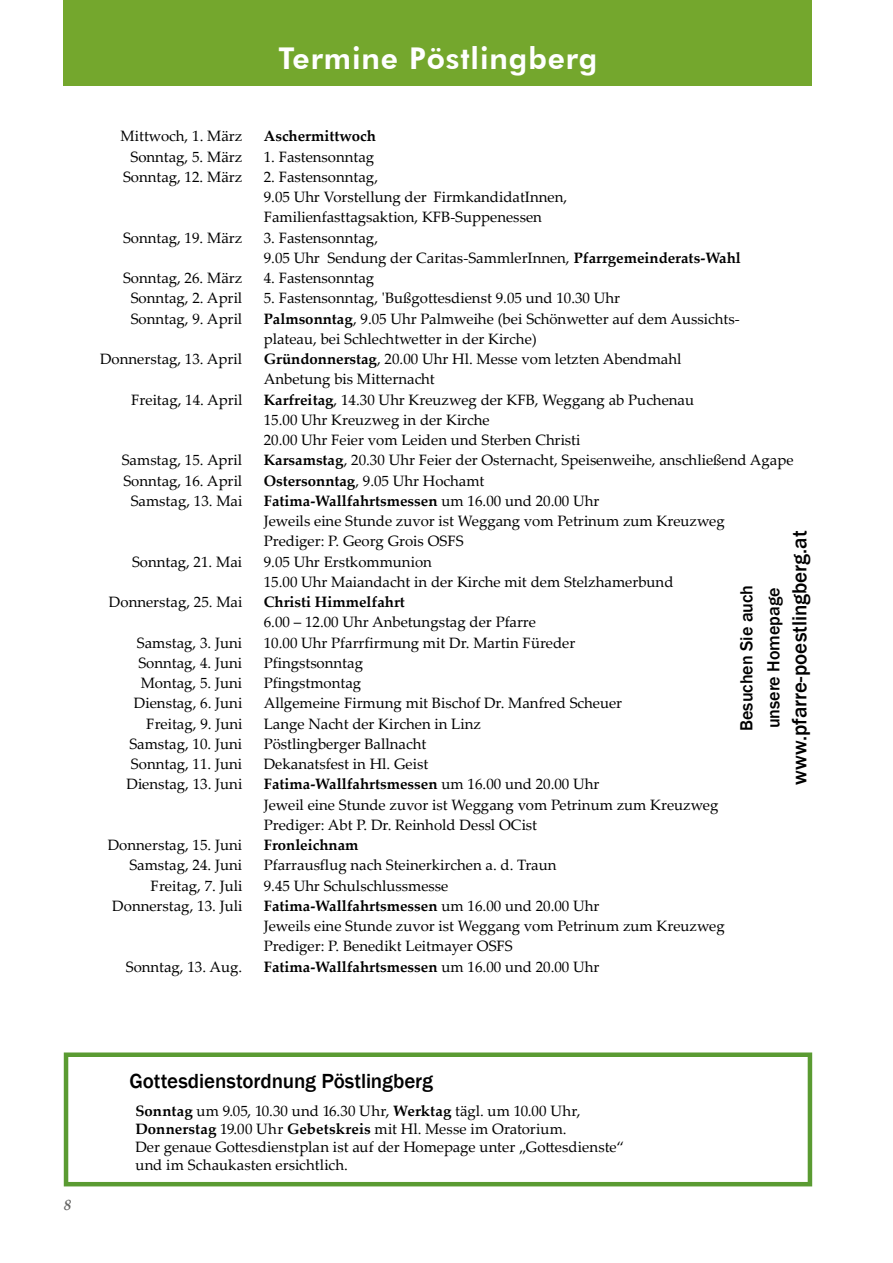
<style>
.page{position:relative;width:893px;height:1263px;background:#fff}
.page>*{position:absolute;margin:0;border:0;box-sizing:border-box;transform-origin:0 0}
.t1{font:800 30px "Futura BT";letter-spacing:.03em;color:#fff}
.t2{font:500 21px "Franklin Gothic";letter-spacing:-.005em;color:#000}
.t3{font:500 18px/27px "Franklin Gothic";letter-spacing:-.005em;color:#000}
.t4{font:15px/20.2px "Palatino Linotype";color:#000}
.t5{font:700 15px "Palatino Linotype";color:#000}
.t6{font:italic 700 15px "Palatino Linotype";color:#636362}
.s1{font-weight:700}
.s2{font-weight:400}
</style>
<div class="page">
<div style="left:64px;top:0;width:748px;height:86px;background:#74a72d"></div>
<div style="left:64px;top:1052px;width:748px;height:134px;border:4px solid #5a9b32"></div>
<h1 class="t1" style="left:278px;top:40px;width:320px">Termine Pöstlingberg</h1>
<p class="t4" style="left:121px;top:128px;width:123px">Mittwoch, 1. März</p>
<p class="t5" style="left:264px;top:130px;width:114px">Aschermittwoch</p>
<p class="t4" style="left:131px;top:148px;width:113px">Sonntag, 5. März</p>
<p class="t4" style="left:264px;top:148px;width:112px">1. Fastensonntag</p>
<p class="t4" style="left:123px;top:168px;width:121px">Sonntag, 12. März</p>
<p class="t4" style="left:264px;top:168px;width:305px">2. Fastensonntag,<br>9.05 Uhr Vorstellung der FirmkandidatInnen,<br>Familienfasttagsaktion, KFB-Suppenessen</p>
<p class="t4" style="left:123px;top:229px;width:121px">Sonntag, 19. März</p>
<p class="t4" style="left:264px;top:229px;width:479px">3. Fastensonntag,<br>9.05 Uhr Sendung der Caritas-SammlerInnen, <span class="s1">Pfarrgemeinderats-Wahl</span></p>
<p class="t4" style="left:123px;top:270px;width:121px">Sonntag, 26. März</p>
<p class="t4" style="left:264px;top:270px;width:112px">4. Fastensonntag</p>
<p class="t4" style="left:131px;top:290px;width:113px">Sonntag, 2. April</p>
<p class="t4" style="left:264px;top:290px;width:358px">5. Fastensonntag, 'Bußgottesdienst 9.05 und 10.30 Uhr</p>
<p class="t4" style="left:131px;top:310px;width:113px">Sonntag, 9. April</p>
<p class="t4" style="left:264px;top:310px;width:478px"><span class="s1">Palmsonntag</span>, 9.05 Uhr Palmweihe (bei Schönwetter auf dem Aussichts&shy;plateau, bei Schlechtwetter in der Kirche)</p>
<p class="t4" style="left:100px;top:351px;width:144px">Donnerstag, 13. April</p>
<p class="t4" style="left:264px;top:351px;width:419px"><span class="s1">Gründonnerstag</span>, 20.00 Uhr Hl. Messe vom letzten Abendmahl<br>Anbetung bis Mitternacht</p>
<p class="t4" style="left:131px;top:391px;width:113px">Freitag, 14. April</p>
<p class="t4" style="left:264px;top:391px;width:432px"><span class="s1">Karfreitag</span>, 14.30 Uhr Kreuzweg der KFB, Weggang ab Puchenau<br>15.00 Uhr Kreuzweg in der Kirche<br>20.00 Uhr Feier vom Leiden und Sterben Christi</p>
<p class="t4" style="left:122px;top:452px;width:122px">Samstag, 15. April</p>
<p class="t4" style="left:264px;top:452px;width:531px"><span class="s1">Karsamstag</span>, 20.30 Uhr Feier der Osternacht, Speisenweihe, anschließend Agape</p>
<p class="t4" style="left:123px;top:472px;width:120px">Sonntag, 16. April</p>
<p class="t4" style="left:264px;top:472px;width:222px"><span class="s1">Ostersonntag</span>, 9.05 Uhr Hochamt</p>
<p class="t4" style="left:131px;top:492px;width:113px">Samstag, 13. Mai</p>
<p class="t4" style="left:264px;top:492px;width:463px"><span class="s1">Fatima-Wallfahrtsmessen</span> um 16.00 und 20.00 Uhr<br>Jeweils eine Stunde zuvor ist Weggang vom Petrinum zum Kreuzweg<br>Prediger: P. Georg Grois OSFS</p>
<p class="t4" style="left:132px;top:553px;width:112px">Sonntag, 21. Mai</p>
<p class="t4" style="left:264px;top:553px;width:411px">9.05 Uhr Erstkommunion<br>15.00 Uhr Maiandacht in der Kirche mit dem Stelzhamerbund</p>
<p class="t4" style="left:109px;top:594px;width:135px">Donnerstag, 25. Mai</p>
<p class="t5" style="left:264px;top:596px;width:143px">Christi Himmelfahrt</p>
<p class="t4" style="left:264px;top:614px;width:274px">6.00 – 12.00 Uhr Anbetungstag der Pfarre</p>
<p class="t4" style="left:137px;top:634px;width:107px">Samstag, 3. Juni</p>
<p class="t4" style="left:264px;top:634px;width:313px">10.00 Uhr Pfarrfirmung mit Dr. Martin Füreder</p>
<p class="t4" style="left:138px;top:654px;width:105px">Sonntag, 4. Juni</p>
<p class="t4" style="left:264px;top:654px;width:101px">Pfingstsonntag</p>
<p class="t4" style="left:141px;top:675px;width:103px">Montag, 5. Juni</p>
<p class="t4" style="left:264px;top:675px;width:99px">Pfingstmontag</p>
<p class="t4" style="left:134px;top:695px;width:110px">Dienstag, 6. Juni</p>
<p class="t4" style="left:264px;top:695px;width:360px">Allgemeine Firmung mit Bischof Dr. Manfred Scheuer</p>
<p class="t4" style="left:146px;top:715px;width:98px">Freitag, 9. Juni</p>
<p class="t4" style="left:264px;top:715px;width:219px">Lange Nacht der Kirchen in Linz</p>
<p class="t4" style="left:129px;top:735px;width:114px">Samstag, 10. Juni</p>
<p class="t4" style="left:264px;top:735px;width:164px">Pöstlingberger Ballnacht</p>
<p class="t4" style="left:131px;top:756px;width:113px">Sonntag, 11. Juni</p>
<p class="t4" style="left:264px;top:756px;width:166px">Dekanatsfest in Hl. Geist</p>
<p class="t4" style="left:126px;top:776px;width:118px">Dienstag, 13. Juni</p>
<p class="t4" style="left:264px;top:776px;width:456px"><span class="s1">Fatima-Wallfahrtsmessen</span> um 16.00 und 20.00 Uhr<br>Jeweil eine Stunde zuvor ist Weggang vom Petrinum zum Kreuzweg<br>Prediger: Abt P. Dr. Reinhold Dessl OCist</p>
<p class="t4" style="left:108px;top:837px;width:136px">Donnerstag, 15. Juni</p>
<p class="t5" style="left:264px;top:839px;width:96px">Fronleichnam</p>
<p class="t4" style="left:129px;top:857px;width:114px">Samstag, 24. Juni</p>
<p class="t4" style="left:264px;top:857px;width:294px">Pfarrausflug nach Steinerkirchen a. d. Traun</p>
<p class="t4" style="left:151px;top:877px;width:93px">Freitag, 7. Juli</p>
<p class="t4" style="left:264px;top:877px;width:186px">9.45 Uhr Schulschlussmesse</p>
<p class="t4" style="left:112px;top:897px;width:132px">Donnerstag, 13. Juli</p>
<p class="t4" style="left:264px;top:897px;width:463px"><span class="s1">Fatima-Wallfahrtsmessen</span> um 16.00 und 20.00 Uhr<br>Jeweils eine Stunde zuvor ist Weggang vom Petrinum zum Kreuzweg<br>Prediger: P. Benedikt Leitmayer OSFS</p>
<p class="t4" style="left:126px;top:958px;width:118px">Sonntag, 13. Aug.</p>
<p class="t5" style="left:264px;top:961px;width:337px">Fatima-Wallfahrtsmessen <span class="s2">um 16.00 und 20.00 Uhr</span></p>
<h2 class="t2" style="left:786px;top:785px;width:256px;rotate:-90deg">www.pfarre-poestlingberg.at</h2>
<p class="t3" style="left:733px;top:731px;width:148px;rotate:-90deg">Besuchen Sie auch unsere Homepage</p>
<p class="t6" style="left:64px;top:1194px;width:9px">8</p>
<h2 class="t2" style="left:129px;top:1068px;width:305px">Gottesdienstordnung Pöstlingberg</h2>
<p class="t4" style="left:135px;top:1101px;width:490px;line-height:18px"><span class="s1">Sonntag</span> um 9.05, 10.30 und 16.30 Uhr, <span class="s1">Werktag</span> tägl. um 10.00 Uhr, <span class="s1">Donnerstag</span> 19.00 Uhr <span class="s1">Gebetskreis</span> mit Hl. Messe im Oratorium.<br>Der genaue Gottesdienstplan ist auf der Homepage unter „Gottesdienste“ und im Schaukasten ersichtlich.</p>
</div>
